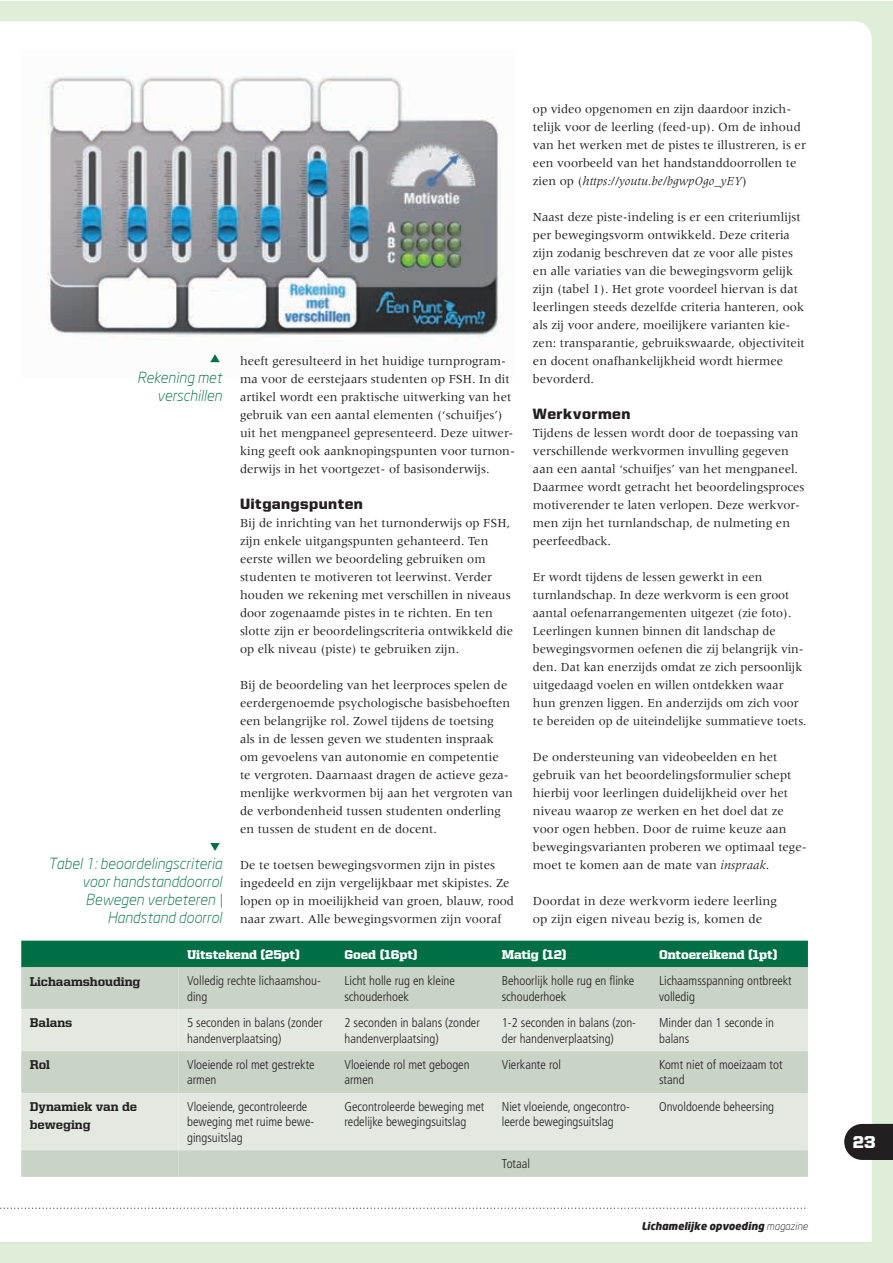
<style>
.page{position:relative;width:893px;height:1263px;background:#fff}
.page>*{position:absolute;margin:0;border:0;box-sizing:border-box;transform-origin:0 0}
.t1{font:900 17.25px "United Sans Reg";color:#fff}
.t2{font:italic 300 15px/18px "Neo Sans";color:#016f45;text-align:right}
.t3{font:900 15px "United Sans Reg";letter-spacing:.03em;color:#231f20}
.t4{font:12.75px/18px "Meridien LT Std";color:#231f20}
.t5{font:300 condensed 12.75px/15.3px "Frutiger LT Std";color:#231f20}
.t6{font:900 12.75px "United Serif Reg";letter-spacing:-.005em;color:#fff}
.t7{font:800 12.75px/18px "United Serif Reg";letter-spacing:-.005em;color:#231f20}
.t8{font:italic 900 10.5px "Neo Sans";color:#231f20}
.s1{font-style:italic}
.s2{font-weight:300}
</style>
<div class="page">
<div style="left:0;top:1px;width:892px;height:1262px;background:#dfeed8"></div>
<div style="left:0;top:21px;width:872px;height:1221px;background:#fff"></div>
<svg style="left:21px;top:941px;width:787px;height:236px"></svg>
<svg style="left:179px;top:1009px;width:629px;height:141px;fill:#e3e8e1"></svg>
<img style="left:21px;top:49px;width:494px;height:329px">
<svg style="left:844px;top:1124px;width:48px;height:36px;background:#353233"></svg>
<svg style="left:0;top:1207px;width:808px;height:2px;background:#e0e0e0"></svg>
<svg style="left:211px;top:354px;width:9px;height:8px"></svg>
<svg style="left:211px;top:842px;width:9px;height:9px"></svg>
<p class="t2" style="left:137px;top:368px;width:86px">Rekening met verschillen</p>
<p class="t2" style="left:48px;top:854px;width:175px">Tabel 1: beoordelingscriteria voor handstanddoorrol<br>Bewegen verbeteren |<br>Handstand doorrol</p>
<p class="t4" style="left:240px;top:351px;width:276px">heeft geresulteerd in het huidige turnprogram&shy;ma voor de eerstejaars studenten op FSH. In dit artikel wordt een praktische uitwerking van het gebruik van een aantal elementen (‘schuifjes’) uit het mengpaneel gepresenteerd. Deze uitwer&shy;king geeft ook aanknopingspunten voor turnon&shy;derwijs in het voortgezet- of basisonderwijs.</p>
<p class="t3" style="left:240px;top:495px;width:124px">Uitgangspunten</p>
<p class="t4" style="left:240px;top:513px;width:275px">Bij de inrichting van het turnonderwijs op FSH, zijn enkele uitgangspunten gehanteerd. Ten eerste willen we beoordeling gebruiken om studenten te motiveren tot leerwinst. Verder houden we rekening met verschillen in niveaus door zogenaamde pistes in te richten. En ten slotte zijn er beoordelingscriteria ontwikkeld die op elk niveau (piste) te gebruiken zijn.</p>
<p class="t4" style="left:240px;top:675px;width:274px">Bij de beoordeling van het leerproces spelen de eerdergenoemde psychologische basisbehoeften een belangrijke rol. Zowel tijdens de toetsing<br>als in de lessen geven we studenten inspraak om gevoelens van autonomie en competentie<br>te vergroten. Daarnaast dragen de actieve geza&shy;menlijke werkvormen bij aan het vergroten van de verbondenheid tussen studenten onderling en tussen de student en de docent.</p>
<p class="t4" style="left:240px;top:855px;width:275px">De te toetsen bewegingsvormen zijn in pistes ingedeeld en zijn vergelijkbaar met skipistes. Ze lopen op in moeilijkheid van groen, blauw, rood naar zwart. Alle bewegingsvormen zijn vooraf</p>
<p class="t4" style="left:533px;top:99px;width:274px">op video opgenomen en zijn daardoor inzich&shy;telijk voor de leerling (feed-up). Om de inhoud van het werken met de pistes te illustreren, is er een voorbeeld van het handstanddoorrollen te zien op (<span class="s1">https://youtu.be/bgwpOgo_yEY</span>)</p>
<p class="t4" style="left:533px;top:207px;width:273px">Naast deze piste-indeling is er een criteriumlijst per bewegingsvorm ontwikkeld. Deze criteria zijn zodanig beschreven dat ze voor alle pistes en alle variaties van die bewegingsvorm gelijk zijn (tabel 1). Het grote voordeel hiervan is dat leerlingen steeds dezelfde criteria hanteren, ook als zij voor andere, moeilijkere varianten kie&shy;zen: transparantie, gebruikswaarde, objectiviteit en docent onafhankelijkheid wordt hiermee bevorderd.</p>
<p class="t3" style="left:533px;top:405px;width:99px">Werkvormen</p>
<p class="t4" style="left:533px;top:423px;width:273px">Tijdens de lessen wordt door de toepassing van verschillende werkvormen invulling gegeven aan een aantal ‘schuifjes’ van het mengpaneel.<br>Daarmee wordt getracht het beoordelingsproces motiverender te laten verlopen. Deze werkvor&shy;men zijn het turnlandschap, de nulmeting en peerfeedback.</p>
<p class="t4" style="left:533px;top:567px;width:275px">Er wordt tijdens de lessen gewerkt in een turnlandschap. In deze werkvorm is een groot aantal oefenarrangementen uitgezet (zie foto).<br>Leerlingen kunnen binnen dit landschap de bewegingsvormen oefenen die zij belangrijk vin&shy;den. Dat kan enerzijds omdat ze zich persoonlijk uitgedaagd voelen en willen ontdekken waar hun grenzen liggen. En anderzijds om zich voor te bereiden op de uiteindelijke summatieve toets.</p>
<p class="t4" style="left:533px;top:747px;width:275px">De ondersteuning van videobeelden en het gebruik van het beoordelingsformulier schept hierbij voor leerlingen duidelijkheid over het niveau waarop ze werken en het doel dat ze voor ogen hebben. Door de ruime keuze aan bewegingsvarianten proberen we optimaal tege&shy;moet te komen aan de mate van <span class="s1">inspraak</span>.</p>
<p class="t4" style="left:533px;top:891px;width:245px">Doordat in deze werkvorm iedere leerling op zijn eigen niveau bezig is, komen de</p>
<p class="t6" style="left:187px;top:947px;width:114px">Uitstekend (25pt)</p>
<p class="t6" style="left:344px;top:947px;width:75px">Goed (16pt)</p>
<p class="t6" style="left:502px;top:947px;width:66px">Matig (12)</p>
<p class="t6" style="left:659px;top:947px;width:120px">Ontoereikend (1pt)</p>
<p class="t7" style="left:30px;top:972px;width:112px">Lichaamshouding</p>
<p class="t5" style="left:187px;top:973px;width:135px">Volledig rechte lichaamshou&shy;ding</p>
<p class="t5" style="left:344px;top:973px;width:112px">Licht holle rug en kleine schouderhoek</p>
<p class="t5" style="left:502px;top:973px;width:134px">Behoorlijk holle rug en flinke schouderhoek</p>
<p class="t5" style="left:659px;top:973px;width:134px">Lichaamsspanning ontbreekt volledig</p>
<p class="t7" style="left:30px;top:1014px;width:44px">Balans</p>
<p class="t5" style="left:187px;top:1015px;width:137px">5 seconden in balans (zonder handenverplaatsing)</p>
<p class="t5" style="left:344px;top:1015px;width:137px">2 seconden in balans (zonder handenverplaatsing)</p>
<p class="t5" style="left:502px;top:1015px;width:136px">1-2 seconden in balans (zon&shy;der handenverplaatsing)</p>
<p class="t5" style="left:659px;top:1015px;width:116px">Minder dan 1 seconde in balans</p>
<p class="t7" style="left:30px;top:1056px;width:22px">Rol</p>
<p class="t5" style="left:187px;top:1057px;width:129px">Vloeiende rol met gestrekte armen</p>
<p class="t5" style="left:344px;top:1057px;width:127px">Vloeiende rol met gebogen armen</p>
<p class="t5" style="left:502px;top:1057px;width:61px">Vierkante rol</p>
<p class="t5" style="left:659px;top:1057px;width:125px">Komt niet of moeizaam tot stand</p>
<p class="t7" style="left:30px;top:1097px;width:109px">Dynamiek van de beweging</p>
<p class="t5" style="left:187px;top:1099px;width:129px">Vloeiende, gecontroleerde beweging met ruime bewe&shy;gingsuitslag</p>
<p class="t5" style="left:344px;top:1099px;width:142px">Gecontroleerde beweging met redelijke bewegingsuitslag</p>
<p class="t5" style="left:502px;top:1099px;width:130px">Niet vloeiende, ongecontro&shy;leerde bewegingsuitslag</p>
<p class="t5" style="left:659px;top:1099px;width:117px">Onvoldoende beheersing</p>
<p class="t5" style="left:502px;top:1156px;width:30px">Totaal</p>
<p class="t8" style="left:641px;top:1219px;width:168px">Lichamelijke opvoeding <span class="s2">magazine</span></p>
<h1 class="t1" style="left:853px;top:1133px;width:25px">23</h1>
</div>
